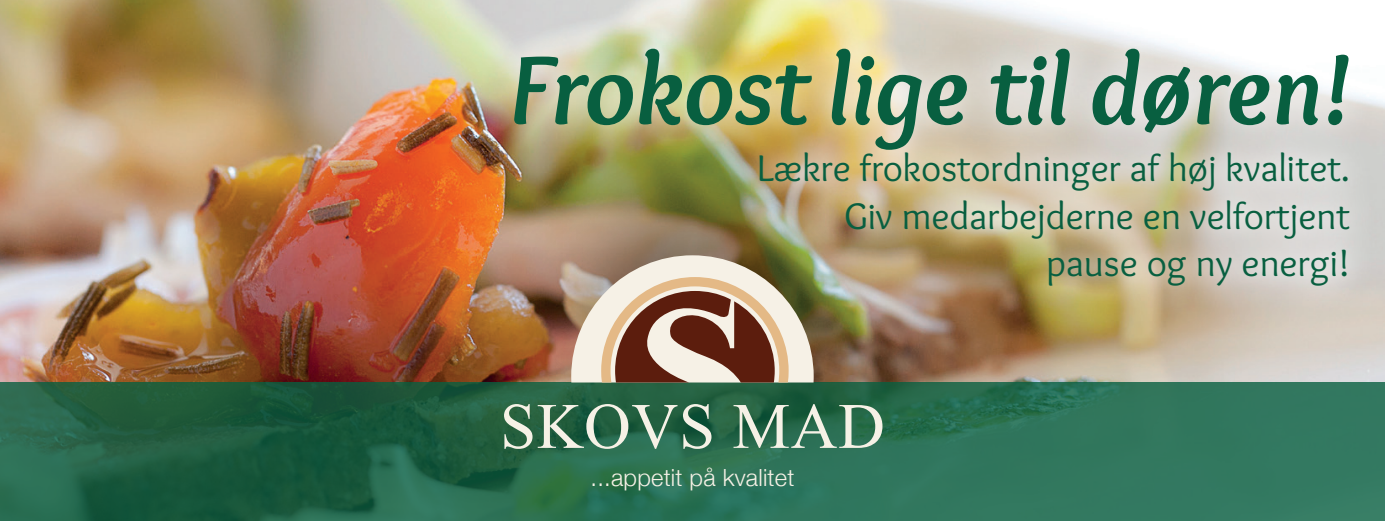
<style>
.page{position:relative;width:1385px;height:521px;background:#fff}
.page>*{position:absolute;margin:0;border:0;box-sizing:border-box;transform-origin:0 0}
.t1{font:italic 700 101.5px "Overlock";color:#085f40}
.t2{font:64.75px "Mongolian Baiti";letter-spacing:.01em;color:#f6f1e6}
.t3{font:38.5px/47.2px "Overlock";color:#085f40;text-align:right}
.t4{font:300 23.62px "Helvetica Neue";letter-spacing:.01em;color:#f6f1e6}
</style>
<div class="page">
<img style="left:0;top:0;width:1384px;height:382px">
<svg style="left:0;top:382px;width:1384px;height:139px;background:#27694e"></svg>
<img style="left:461px;top:109px;width:462px;height:273px">
<svg style="left:571px;top:317px;width:242px;height:65px;background:#e3d9cb"></svg>
<svg style="left:601px;top:317px;width:187px;height:65px;background:#a07866"></svg>
<div style="left:482px;top:17px;width:897px;height:300px;background:#fff;opacity:.65"></div>
<h1 class="t1" style="left:508px;top:31px;width:843px">Frokost lige til døren!</h1>
<p class="t3" style="left:757px;top:145px;width:594px">Lækre frokostordninger af høj kvalitet.<br>Giv medarbejderne en velfortjent pause og ny energi!</p>
<h2 class="t2" style="left:500px;top:392px;width:386px">SKOVS MAD</h2>
<p class="t4" style="left:590px;top:459px;width:205px">...appetit på kvalitet</p>
</div>
